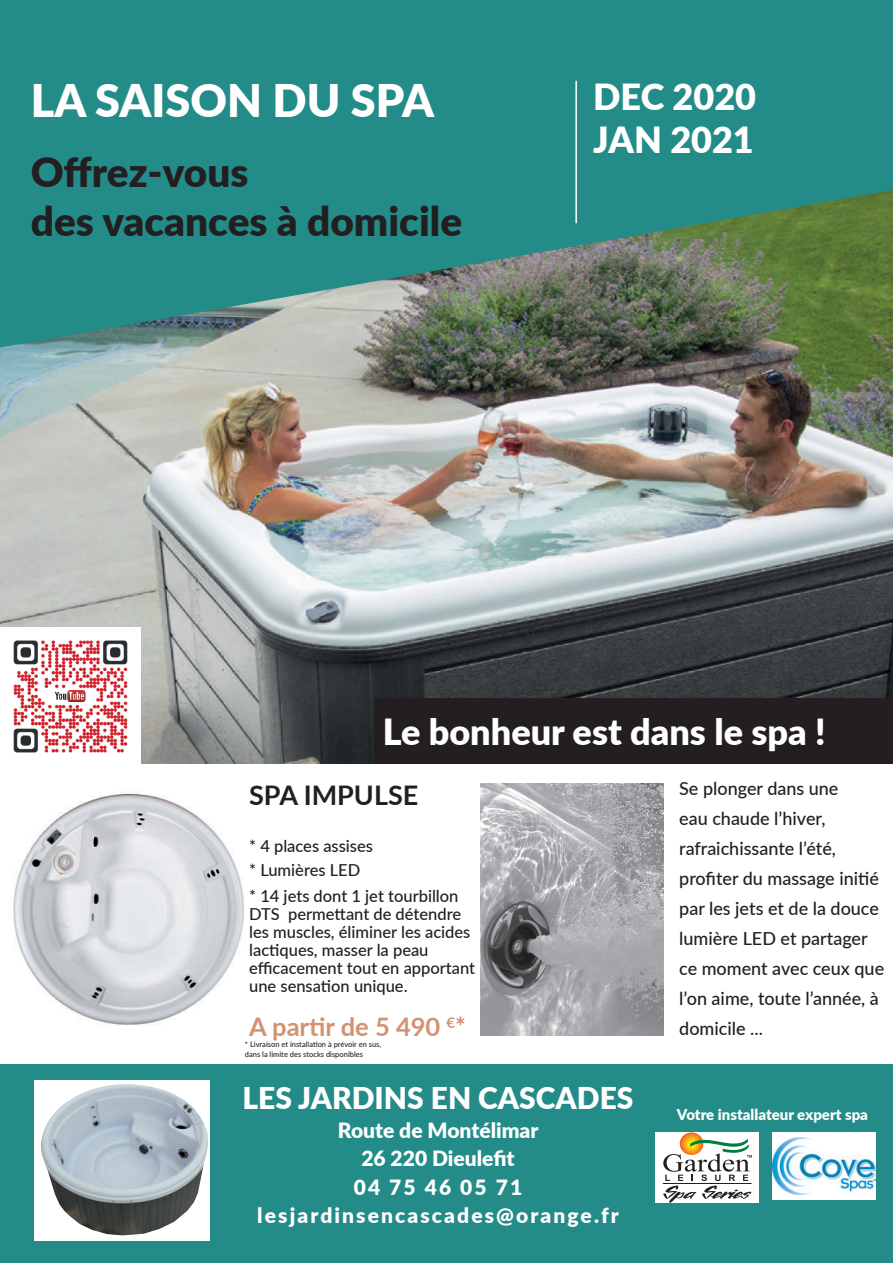
<style>
.page{position:relative;width:893px;height:1263px;background:#fff}
.page>*{position:absolute;margin:0;border:0;box-sizing:border-box;transform-origin:0 0}
.t1{font:900 45px "Lato";color:#fff}
.t2{font:900 40.5px/48.6px "Lato";color:#231f20}
.t3{font:900 36px/43.2px "Lato";color:#fff}
.t4{font:900 30px "Lato";color:#fff}
.t5{font:700 27px "Lato";color:#231f20}
.t6{font:700 25.5px "Lato";color:#d29271}
.t7{font:900 21px/28.5px "Lato";letter-spacing:.1em;color:#fff;text-align:center}
.t8{font:500 18px/30px "Lato";color:#231f20}
.t9{font:500 16.5px/18px "Lato";color:#231f20}
.t10{font:900 15px "Lato";color:#fff}
.t11{font:500 7.5px/10.5px "Lato";color:#231f20}
</style>
<div class="page">
<img style="left:0;top:347px;width:893px;height:416px">
<div style="left:0;top:1064px;width:893px;height:199px;background:#238b88"></div>
<svg style="left:0;top:0;width:893px;height:347px;background:#34887f"></svg>
<hr style="left:575px;top:81px;width:2px;height:142px;background:#fff">
<div style="left:374px;top:698px;width:519px;height:65px;background:#231f20"></div>
<img style="left:13px;top:792px;width:231px;height:233px">
<img style="left:481px;top:783px;width:182px;height:252px">
<div style="left:772px;top:1132px;width:104px;height:68px;background:#fff"></div>
<img style="left:772px;top:1138px;width:104px;height:56px">
<div style="left:34px;top:1080px;width:176px;height:160px;background:#fff"></div>
<img style="left:41px;top:1084px;width:167px;height:151px">
<div style="left:656px;top:1132px;width:103px;height:70px;background:#fff"></div>
<svg style="left:663px;top:1132px;width:89px;height:70px"></svg>
<img style="left:0;top:628px;width:140px;height:135px">
<h1 class="t1" style="left:31px;top:67px;width:405px">LA SAISON DU SPA</h1>
<h2 class="t2" style="left:31px;top:146px;width:433px">Offrez-vous<br>des vacances à domicile</h2>
<h3 class="t3" style="left:593px;top:73px;width:164px">DEC 2020<br>JAN 2021</h3>
<h3 class="t3" style="left:383px;top:709px;width:444px">Le bonheur est dans le spa !</h3>
<p class="t8" style="left:679px;top:773px;width:206px">Se plonger dans une<br>eau chaude l’hiver, rafraichissante l’été, profiter du massage initié par les jets et de la douce lumière LED et partager ce moment avec ceux que l’on aime, toute l’année, à domicile ...</p>
<h3 class="t5" style="left:249px;top:775px;width:171px">SPA IMPULSE</h3>
<p class="t9" style="left:249px;top:833px;width:125px;line-height:23.5px">* 4 places assises * Lumières LED</p>
<p class="t9" style="left:249px;top:886px;width:228px">* 14 jets dont 1 jet tourbillon<br>DTS permettant de détendre les muscles, éliminer les acides lactiques, masser la peau efficacement tout en apportant une sensation unique.</p>
<h3 class="t6" style="left:249px;top:1008px;width:218px">A partir de 5 490 <sup>€</sup>*</h3>
<p class="t11" style="left:245px;top:1038px;width:138px">* Livraison et installation à prévoir en sus, dans la limite des stocks disponibles</p>
<h3 class="t4" style="left:242px;top:1076px;width:393px">LES JARDINS EN CASCADES</h3>
<p class="t7" style="left:257px;top:1115px;width:363px">Route de Montélimar<br>26 220 Dieulefit<br>04 75 46 05 71 lesjardinsencascades@orange.fr</p>
<p class="t10" style="left:677px;top:1104px;width:193px">Votre installateur expert spa</p>
</div>
